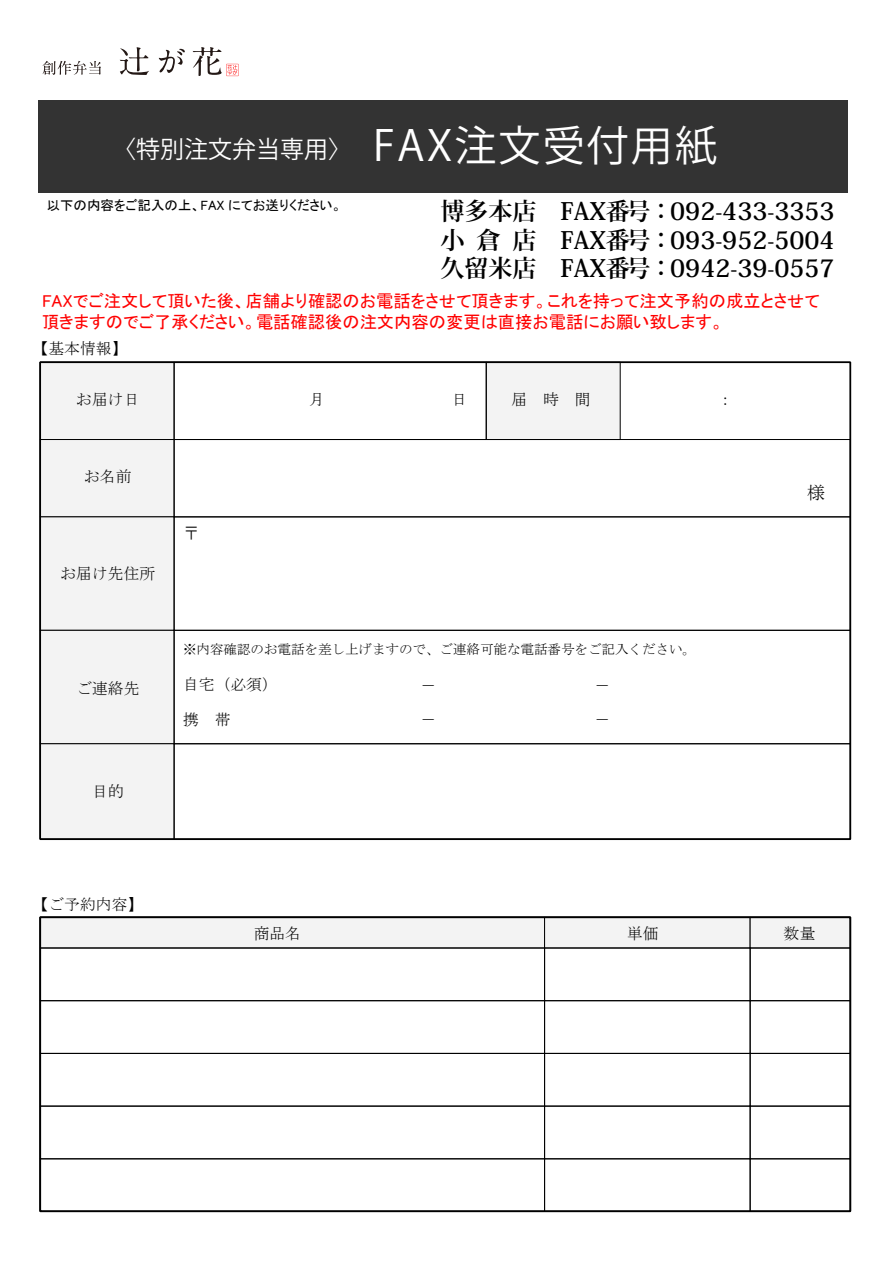
<style>
.page{position:relative;width:893px;height:1263px;background:#fff}
.page>*{position:absolute;margin:0;border:0;box-sizing:border-box;transform-origin:0 0}
.t1{font:700 24px/28.5px "Koz Min Pr 6 N";color:#000;text-align:justify}
.t2{font:24px "A1 Mincho Std Bold 90 ms RKSJ H";color:#fff}
.t3{font:18px "MS Mincho";color:#000}
.t4{font:17.25px/20.7px "MS P Gothic";color:#f00}
.t5{font:16.5px "MS Mincho";color:#000}
.t6{font:15.75px/34.5px "MS Mincho";letter-spacing:.005em;color:#000}
.t7{font:13.5px "MS Mincho";color:#000}
.t8{font:13.5px "MS P Gothic";color:#000}
.s1{font-size:42px}
.s2{font-family:"MS P Gothic"}
</style>
<div class="page">
<div style="left:40px;top:917px;width:505px;height:31px;background:#f3f3f3"></div>
<div style="left:544px;top:917px;width:206px;height:31px;background:#f3f3f3"></div>
<div style="left:750px;top:917px;width:100px;height:31px;background:#f3f3f3"></div>
<div style="left:40px;top:362px;width:134px;height:78px;background:#f3f3f3"></div>
<div style="left:486px;top:362px;width:134px;height:78px;background:#f3f3f3;border:1px solid #000"></div>
<div style="left:40px;top:439px;width:134px;height:78px;background:#f3f3f3;border:1px solid #000"></div>
<div style="left:40px;top:517px;width:134px;height:114px;background:#f3f3f3"></div>
<div style="left:40px;top:630px;width:134px;height:114px;background:#f3f3f3;border:1px solid #000"></div>
<div style="left:40px;top:744px;width:134px;height:95px;background:#f3f3f3"></div>
<div style="left:38px;top:100px;width:809px;height:93px;background:#333"></div>
<div style="left:174px;top:439px;width:676px;height:78px;border:1px solid #000"></div>
<div style="left:174px;top:630px;width:676px;height:114px;border:1px solid #000"></div>
<div style="left:40px;top:1000px;width:505px;height:54px;border:1px solid #000"></div>
<div style="left:544px;top:1000px;width:206px;height:54px;border:1px solid #000"></div>
<div style="left:750px;top:1000px;width:100px;height:54px;border:1px solid #000"></div>
<div style="left:40px;top:1053px;width:505px;height:53px;border:1px solid #000"></div>
<div style="left:544px;top:1053px;width:206px;height:53px;border:1px solid #000"></div>
<div style="left:750px;top:1053px;width:100px;height:53px;border:1px solid #000"></div>
<div style="left:40px;top:1106px;width:505px;height:53px;border:1px solid #000"></div>
<div style="left:544px;top:1106px;width:206px;height:53px;border:1px solid #000"></div>
<div style="left:750px;top:1106px;width:100px;height:53px;border:1px solid #000"></div>
<div style="left:750px;top:1159px;width:100px;height:53px;border:1px solid #000"></div>
<div style="left:39px;top:916px;width:812px;height:296px;border:2px solid #000"></div>
<svg style="left:42px;top:61px;width:59px;height:14px"></svg>
<svg style="left:120px;top:47px;width:29px;height:28px"></svg>
<svg style="left:159px;top:49px;width:26px;height:24px"></svg>
<svg style="left:193px;top:47px;width:46px;height:29px"></svg>
<h1 class="t2" style="left:112px;top:136px;width:606px">〈特別注文弁当専用〉 <span class="s1">FAX注文受付用紙</span></h1>
<p class="t8" style="left:46px;top:199px;width:297px">以下の内容をご記入の上、FAX にてお送りください。</p>
<h1 class="t1" style="left:440px;top:198px;width:396px">博多本店　FAX番号：092-433-3353小倉店　FAX番号：093-952-5004久留米店　FAX番号：0942-39-0557</h1>
<p class="t4" style="left:42px;top:290px;width:779px">FAXでご注文して頂いた後、店舗より確認のお電話をさせて頂きます。これを持って注文予約の成立とさせて頂きますのでご了承ください。電話確認後の注文内容の変更は直接お電話にお願い致します。</p>
<p class="t6" style="left:40px;top:331px;width:88px"><span class="s2">【</span>基本情報】</p>
<p class="t6" style="left:76px;top:383px;width:65px">お届け日</p>
<p class="t6" style="left:309px;top:383px;width:17px">月</p>
<p class="t6" style="left:451px;top:383px;width:17px">日</p>
<p class="t6" style="left:511px;top:383px;width:81px">届時間</p>
<p class="t6" style="left:717px;top:383px;width:17px">：</p>
<p class="t6" style="left:84px;top:459px;width:49px">お名前</p>
<p class="t6" style="left:60px;top:556px;width:96px">お届け先住所</p>
<p class="t6" style="left:76px;top:671px;width:65px">ご連絡先</p>
<p class="t6" style="left:92px;top:774px;width:33px">目的</p>
<p class="t5" style="left:183px;top:524px;width:18px">〒</p>
<p class="t7" style="left:183px;top:642px;width:515px">※内容確認のお電話を差し上げますので、ご連絡可能な電話番号をご記入ください。</p>
<p class="t6" style="left:183px;top:668px;width:96px">自宅（必須）携 帯</p>
<p class="t6" style="left:420px;top:669px;width:17px">－</p>
<p class="t6" style="left:595px;top:669px;width:17px">－</p>
<p class="t6" style="left:183px;top:669px;width:96px">　　　　　　</p>
<p class="t6" style="left:420px;top:702px;width:17px">－</p>
<p class="t6" style="left:595px;top:702px;width:17px">－</p>
<p class="t6" style="left:40px;top:887px;width:104px"><span class="s2">【</span>ご予約内容】</p>
<p class="t3" style="left:807px;top:483px;width:19px">様</p>
<p class="t6" style="left:254px;top:916px;width:49px">商品名</p>
<p class="t6" style="left:627px;top:916px;width:33px">単価</p>
<p class="t6" style="left:783px;top:916px;width:33px">数量</p>
</div>
